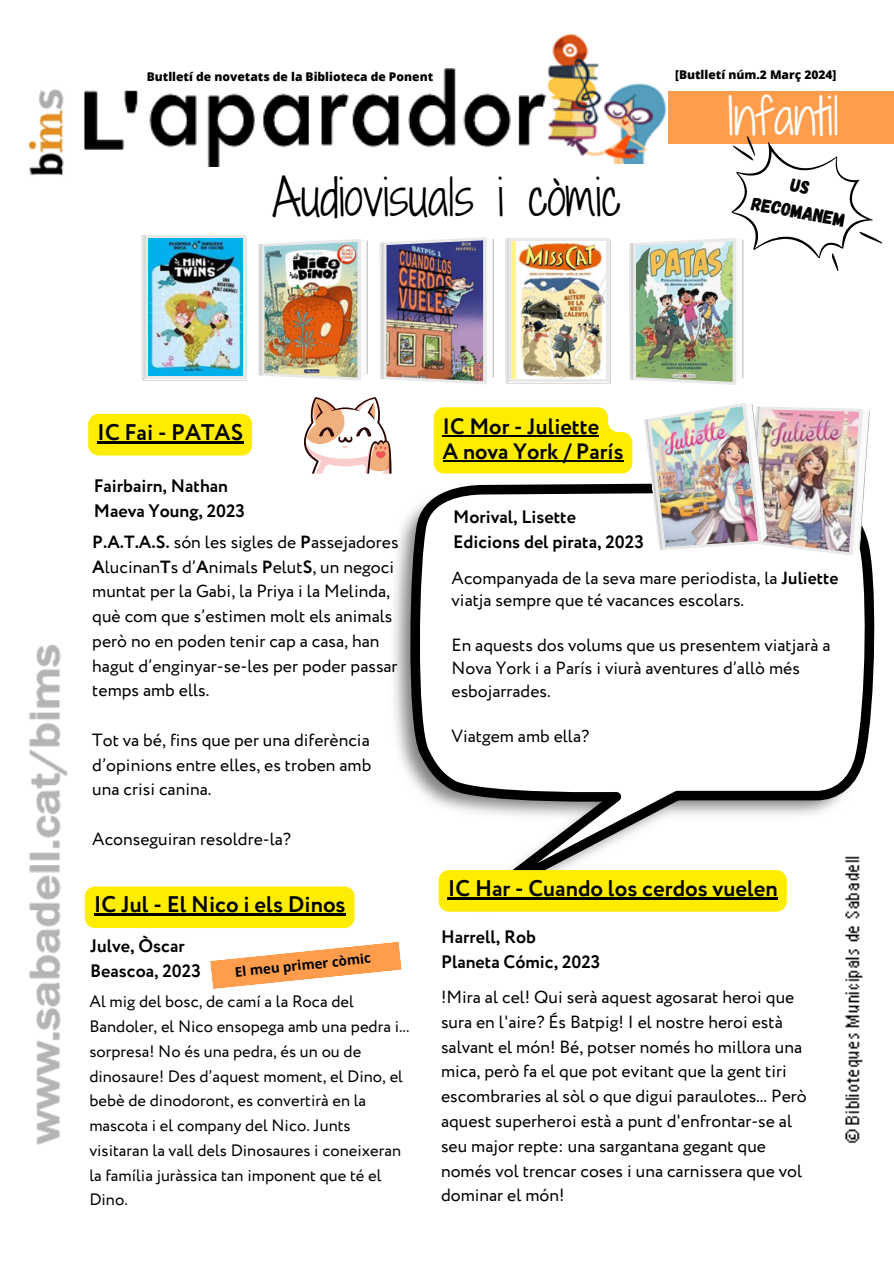
<style>
.page{position:relative;width:894px;height:1264px;background:#fff}
.page>*{position:absolute;margin:0;border:0;box-sizing:border-box;transform-origin:0 0}
.t1{font:48px "Shadows Into Light Two";color:#010101}
.t2{font:48px "Shadows Into Light Two";color:#fff}
.t3{font:700 22.5px "Circe";color:#000}
.t4{font:700 22.05px/24.8px "Circe";color:#000}
.t5{font:18.75px/25.8px "Gagalin";color:#000;text-align:center}
.t6{font:700 18px/24.8px "Circe";color:#000}
.t7{font:17.55px/24.8px "Circe";color:#000}
.t8{font:16.5px/24.8px "Circe";color:#000}
.t9{font:700 13.35px "Open Sans";color:#000}
.t10{font:800 12px "Open Sans";color:#000}
.s1{font-weight:700}
</style>
<div class="page">
<div style="left:639px;top:91px;width:254px;height:52px;background:#ff9d4d"></div>
<img style="left:545px;top:34px;width:122px;height:102px">
<img style="left:84px;top:68px;width:461px;height:68px">
<img style="left:39px;top:89px;width:25px;height:47px">
<img style="left:30px;top:644px;width:37px;height:500px">
<img style="left:845px;top:949px;width:18px;height:195px">
<svg style="left:395px;top:555px;width:477px;height:387px"></svg>
<svg style="left:210px;top:941px;width:191px;height:48px"></svg>
<div style="left:85px;top:886px;width:269px;height:42px;background:#ffed00;border-radius:10px"></div>
<hr style="left:94px;top:913px;width:251px;height:2px;background:#000">
<img style="left:28px;top:136px;width:855px;height:419px">
<hr style="left:442px;top:435px;width:157px;height:1px;background:#000">
<hr style="left:442px;top:460px;width:181px;height:1px;background:#000">
<div style="left:438px;top:870px;width:348px;height:41px;background:#ffed00;border-radius:10px"></div>
<hr style="left:447px;top:897px;width:330px;height:2px;background:#000">
<h5 class="t10" style="left:147px;top:69px;width:288px">Butlletí de novetats de la Biblioteca de Ponent</h5>
<h4 class="t10" style="left:675px;top:66px;width:163px">[Butlletí núm.2 Març 2024]</h4>
<h2 class="t1" style="left:272px;top:162px;width:350px">Audiovisuals i còmic</h2>
<h4 class="t3" style="left:97px;top:417px;width:147px">IC Fai - PATAS</h4>
<p class="t4" style="left:442px;top:415px;width:182px">IC Mor - Juliette<br>A nova York / París</p>
<h5 class="t2" style="left:727px;top:81px;width:113px">Infantil</h5>
<p class="t5" style="left:758px;top:165px;width:96px;rotate:10deg">US<br>RECOMANEM</p>
<h5 class="t6" style="left:94px;top:474px;width:153px">Fairbairn, Nathan<br>Maeva Young, 2023</h5>
<p class="t7" style="left:92px;top:530px;width:308px"><span class="s1">P.A.T.A.S.</span> són les sigles de <span class="s1">P</span>assejadores <span class="s1">A</span>lucinan<span class="s1">T</span>s d’<span class="s1">A</span>nimals <span class="s1">P</span>elut<span class="s1">S</span>, un negoci muntat per la Gabi, la Priya i la Melinda, què com que s’estimen molt els animals però no en poden tenir cap a casa, han hagut d’enginyar-se-les per poder passar temps amb ells.</p>
<p class="t7" style="left:92px;top:728px;width:280px;text-align:justify">Tot va bé, fins que per una diferència d’opinions entre elles, es troben amb una crisi canina.</p>
<p class="t7" style="left:92px;top:827px;width:200px">Aconseguiran resoldre-la?</p>
<h4 class="t3" style="left:94px;top:889px;width:253px">IC Jul - El Nico i els Dinos</h4>
<h5 class="t6" style="left:453px;top:505px;width:192px">Morival, Lisette<br>Edicions del pirata, 2023</h5>
<p class="t7" style="left:451px;top:567px;width:388px;line-height:22.5px">Acompanyada de la seva mare periodista, la <span class="s1">Juliette </span>viatja sempre que té vacances escolars.</p>
<h5 class="t7" style="left:451px;top:635px;width:380px;line-height:22.5px">En aquests dos volums que us presentem viatjarà a<br>Nova York i a París i viurà aventures d’allò més esbojarrades.</h5>
<h6 class="t7" style="left:451px;top:724px;width:139px">Viatgem amb ella?</h6>
<p class="t3" style="left:447px;top:873px;width:331px">IC Har - Cuando los cerdos vuelen</p>
<h5 class="t6" style="left:90px;top:934px;width:112px">Julve, Òscar<br>Beascoa, 2023</h5>
<h5 class="t6" style="left:441px;top:925px;width:161px">Harrell, Rob<br>Planeta Cómic, 2023</h5>
<h2 class="t7" style="left:441px;top:985px;width:367px">!Mira al cel! Qui serà aquest agosarat heroi que sura en l'aire? És Batpig! I el nostre heroi està salvant el món! Bé, potser només ho millora una mica, però fa el que pot evitant que la gent tiri escombraries al sòl o que digui paraulotes... Però aquest superheroi està a punt d'enfrontar-se al seu major repte: una sargantana gegant que només vol trencar coses i una carnissera que vol dominar el món!</h2>
<p class="t9" style="left:234px;top:962px;width:138px;rotate:-6deg">El meu primer còmic</p>
<p class="t8" style="left:89px;top:990px;width:321px">Al mig del bosc, de camí a la Roca del Bandoler, el Nico ensopega amb una pedra i... sorpresa! No és una pedra, és un ou de dinosaure! Des d’aquest moment, el Dino, el bebè de dinodoront, es convertirà en la mascota i el company del Nico. Junts visitaran la vall dels Dinosaures i coneixeran la família juràssica tan imponent que té el Dino.</p>
</div>
